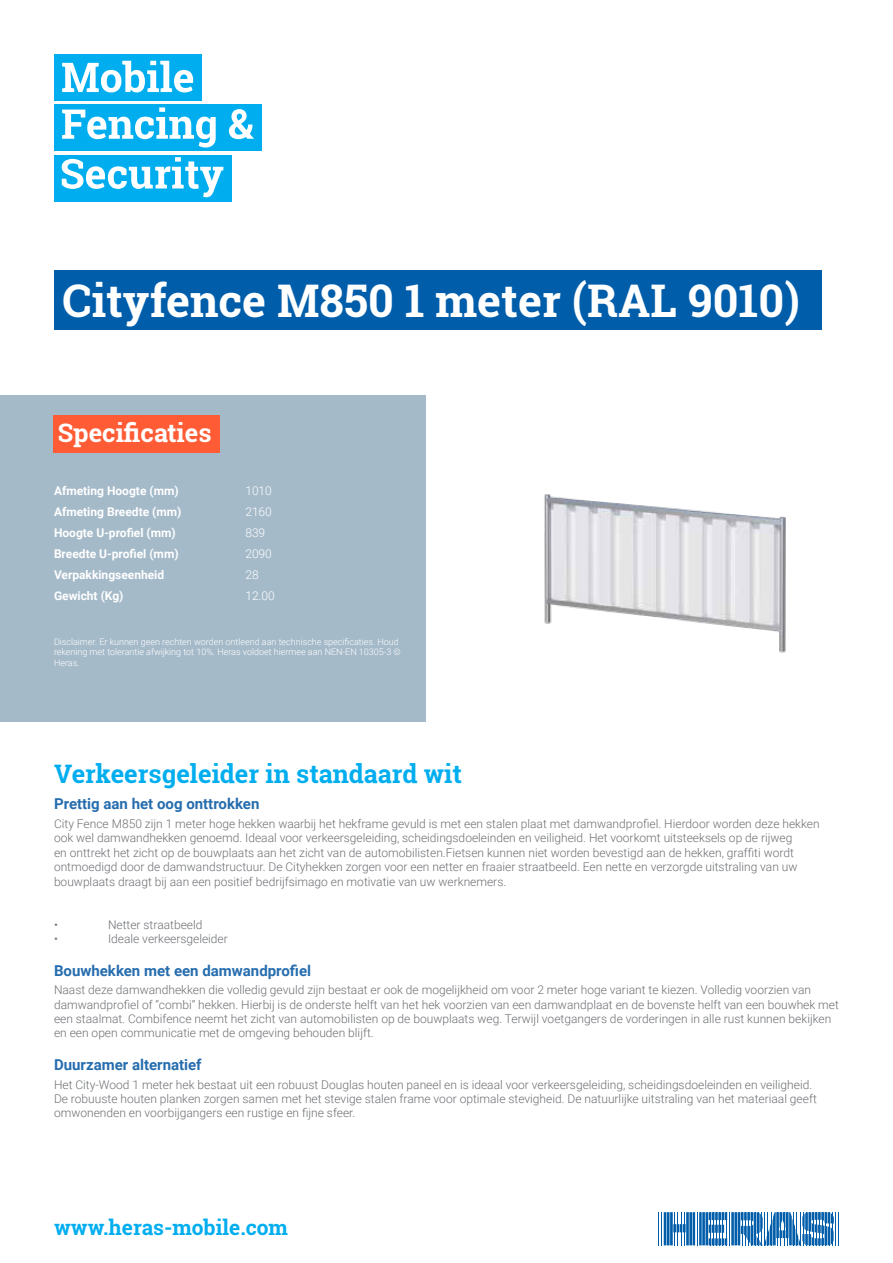
<style>
.page{position:relative;width:893px;height:1263px;background:#fff}
.page>*{position:absolute;margin:0;border:0;box-sizing:border-box;transform-origin:0 0}
.t1{font:700 45px "Roboto Slab";color:#fff}
.t2{font:700 25.5px "Roboto Slab";color:#00aeef}
.t3{font:700 25.5px "Roboto Slab";color:#fff}
.t4{font:700 21px "Roboto Slab";color:#00aeef}
.t5{font:700 15px "Roboto";color:#266dae}
.t6{font:300 12px/14.4px "Roboto";color:#6d6f73}
.t7{font:700 12px "Roboto";color:#fff}
.t8{font:300 12px "Roboto";color:#fff}
.t9{font:300 9px/10.8px "Roboto";color:#fff}
</style>
<div class="page">
<hr style="left:658px;top:1212px;width:1px;height:33px;background:#005daa">
<hr style="left:661px;top:1212px;width:1px;height:33px;background:#005daa">
<hr style="left:697px;top:1212px;width:1px;height:33px;background:#005daa">
<hr style="left:835px;top:1212px;width:1px;height:33px;background:#005daa">
<hr style="left:838px;top:1212px;width:1px;height:33px;background:#005daa">
<svg style="left:664px;top:1212px;width:31px;height:33px"></svg>
<hr style="left:705px;top:1212px;width:3px;height:33px;background:#005daa">
<hr style="left:702px;top:1212px;width:3px;height:33px;background:#005daa">
<hr style="left:699px;top:1212px;width:3px;height:33px;background:#005daa">
<svg style="left:709px;top:1212px;width:125px;height:33px"></svg>
<div style="left:54px;top:54px;width:147px;height:47px;background:#00aeef"></div>
<div style="left:54px;top:104px;width:207px;height:47px;background:#00aeef"></div>
<div style="left:54px;top:155px;width:177px;height:46px;background:#00aeef"></div>
<svg style="left:62px;top:61px;width:131px;height:31px"></svg>
<svg style="left:62px;top:107px;width:154px;height:40px"></svg>
<svg style="left:229px;top:109px;width:25px;height:30px"></svg>
<svg style="left:62px;top:157px;width:161px;height:40px"></svg>
<img style="left:544px;top:494px;width:242px;height:159px">
<div style="left:54px;top:270px;width:767px;height:59px;background:#005daa"></div>
<div style="left:0;top:396px;width:426px;height:326px;background:#a5bac9"></div>
<div style="left:54px;top:415px;width:166px;height:38px;background:#ff5c35"></div>
<h1 class="t1" style="left:63px;top:270px;width:739px">Cityfence M850 1 meter (RAL 9010)</h1>
<h2 class="t3" style="left:58px;top:415px;width:155px">Specificaties</h2>
<p class="t7" style="left:54px;top:482px;width:126px">Afmeting Hoogte (mm)</p>
<p class="t8" style="left:245px;top:482px;width:28px">1010</p>
<p class="t7" style="left:54px;top:503px;width:129px">Afmeting Breedte (mm)</p>
<p class="t8" style="left:245px;top:503px;width:28px">2160</p>
<p class="t7" style="left:54px;top:524px;width:123px">Hoogte U-profiel (mm)</p>
<p class="t8" style="left:245px;top:524px;width:21px">839</p>
<p class="t7" style="left:54px;top:545px;width:126px">Breedte U-profiel (mm)</p>
<p class="t8" style="left:245px;top:545px;width:28px">2090</p>
<p class="t7" style="left:54px;top:566px;width:112px">Verpakkingseenheid</p>
<p class="t8" style="left:245px;top:566px;width:15px">28</p>
<p class="t7" style="left:54px;top:587px;width:71px">Gewicht (Kg)</p>
<p class="t8" style="left:245px;top:587px;width:31px">12.00</p>
<p class="t9" style="left:54px;top:636px;width:348px">Disclaimer. Er kunnen geen rechten worden ontleend aan technische specificaties. Houd rekening met tolerantie afwijking tot 10%. Heras voldoet hiermee aan NEN-EN 10305-3 ©<br>Heras.</p>
<h2 class="t2" style="left:54px;top:756px;width:409px">Verkeersgeleider in standaard wit</h2>
<p class="t5" style="left:54px;top:793px;width:207px">Prettig aan het oog onttrokken</p>
<p class="t6" style="left:54px;top:816px;width:767px">City Fence M850 zijn 1 meter hoge hekken waarbij het hekframe gevuld is met een stalen plaat met damwandprofiel. Hierdoor worden deze hekken ook wel damwandhekken genoemd. Ideaal voor verkeersgeleiding, scheidingsdoeleinden en veiligheid. Het voorkomt uitsteeksels op de rijweg<br>en onttrekt het zicht op de bouwplaats aan het zicht van de automobilisten.Fietsen kunnen niet worden bevestigd aan de hekken, graffiti wordt ontmoedigd door de damwandstructuur. De Cityhekken zorgen voor een netter en fraaier straatbeeld. Een nette en verzorgde uitstraling van uw bouwplaats draagt bij aan een positief bedrijfsimago en motivatie van uw werknemers.</p>
<p class="t6" style="left:54px;top:917px;width:5px">•</p>
<p class="t6" style="left:108px;top:917px;width:96px">Netter straatbeeld</p>
<p class="t6" style="left:54px;top:931px;width:5px">•</p>
<p class="t6" style="left:108px;top:931px;width:121px">Ideale verkeersgeleider</p>
<p class="t5" style="left:54px;top:960px;width:259px">Bouwhekken met een damwandprofiel</p>
<p class="t6" style="left:54px;top:982px;width:786px">Naast deze damwandhekken die volledig gevuld zijn bestaat er ook de mogelijkheid om voor 2 meter hoge variant te kiezen. Volledig voorzien van damwandprofiel of “combi” hekken. Hierbij is de onderste helft van het hek voorzien van een damwandplaat en de bovenste helft van een bouwhek met een staalmat. Combifence neemt het zicht van automobilisten op de bouwplaats weg. Terwijl voetgangers de vorderingen in alle rust kunnen bekijken en een open communicatie met de omgeving behouden blijft.</p>
<p class="t5" style="left:54px;top:1054px;width:149px">Duurzamer alternatief</p>
<p class="t6" style="left:54px;top:1076px;width:764px">Het City-Wood 1 meter hek bestaat uit een robuust Douglas houten paneel en is ideaal voor verkeersgeleiding, scheidingsdoeleinden en veiligheid.<br>De robuuste houten planken zorgen samen met het stevige stalen frame voor optimale stevigheid. De natuurlijke uitstraling van het materiaal geeft omwonenden en voorbijgangers een rustige en fijne sfeer.</p>
<h3 class="t4" style="left:54px;top:1213px;width:236px">www.heras-mobile.com</h3>
</div>
